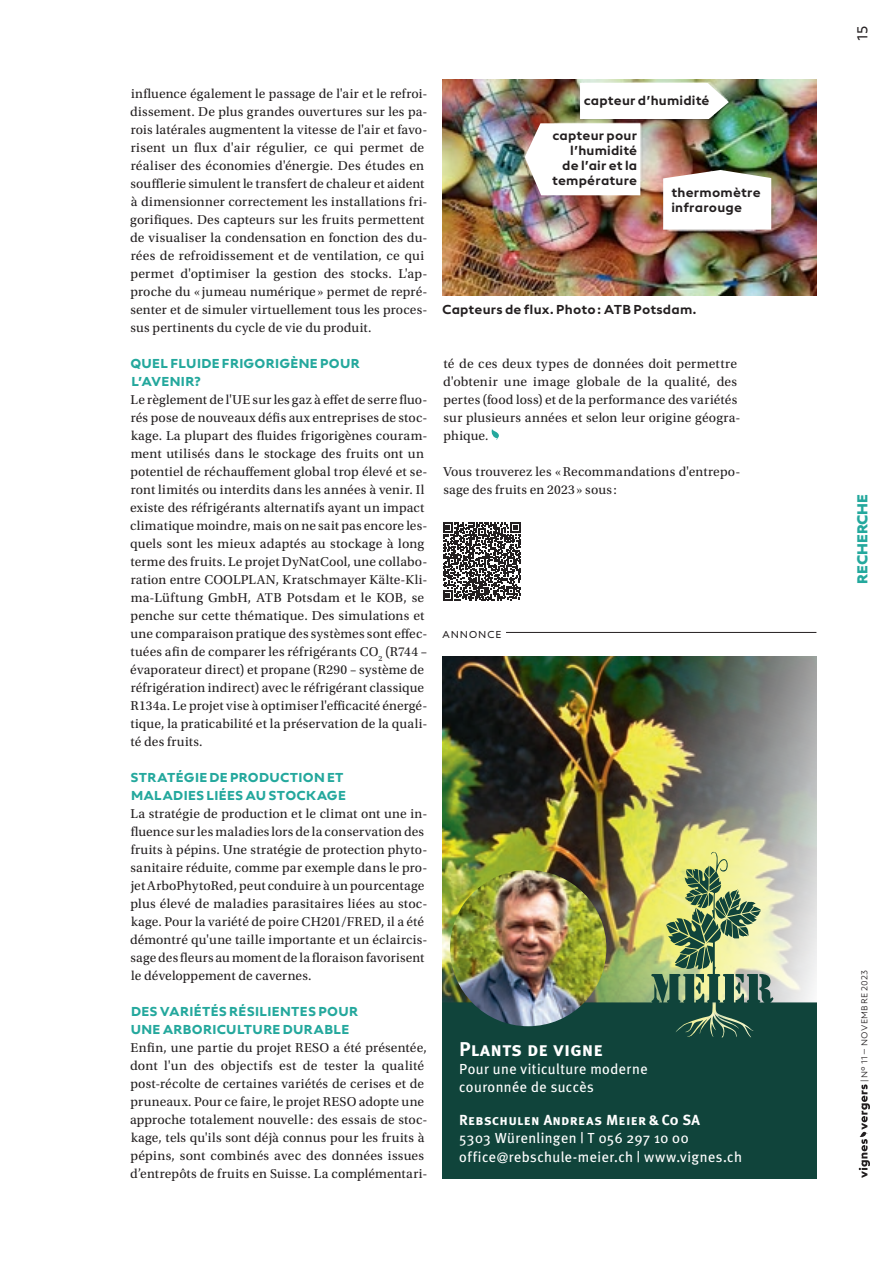
<style>
.page{position:relative;width:893px;height:1263px;background:#fff}
.page>*{position:absolute;margin:0;border:0;box-sizing:border-box;transform-origin:0 0}
.t1{font:19.95px "Meta Plus Bold Caps";color:#fff}
.t2{font:15px "neue Radial A Black";color:#24a89d}
.t3{font:15px "neue Radial A Regular";color:#231f20}
.t4{font:14.55px/18.5px "Meta Plus";letter-spacing:.025em;color:#fff}
.t5{font:14.55px "Meta Plus Bold Caps";letter-spacing:.02em;color:#fff}
.t6{font:13.5px/18px "Utopia Std";letter-spacing:.01em;color:#231f20}
.t7{font:700 13.5px/18px "neue Radial A Extra";letter-spacing:.02em;color:#24a89d}
.t8{font:13.5px/15px "neue Radial A Bold";letter-spacing:.015em;color:#231f20;text-align:right}
.t9{font:10.5px "neue Radial A Regular";letter-spacing:.065em;color:#231f20}
.t10{font:9px "neue Radial A Light";letter-spacing:.045em;color:#231f20}
.s1{font-style:italic}
</style>
<div class="page">
<svg style="left:859px;top:1084px;width:11px;height:94px"></svg>
<svg style="left:491px;top:429px;width:8px;height:11px"></svg>
<svg style="left:443px;top:522px;width:78px;height:78px"></svg>
<img style="left:442px;top:656px;width:374px;height:194px">
<img style="left:442px;top:850px;width:374px;height:328px">
<img style="left:450px;top:870px;width:156px;height:156px;border-radius:78px">
<hr style="left:506px;top:632px;width:310px;height:1px;background:#231f20">
<img style="left:442px;top:80px;width:374px;height:216px">
<img style="left:525px;top:83px;width:246px;height:147px">
<p class="t6" style="left:130px;top:85px;width:299px">influence également le passage de l'air et le refroi&shy;dissement. De plus grandes ouvertures sur les pa&shy;rois latérales augmentent la vitesse de l'air et favo&shy;risent un flux d'air régulier, ce qui permet de réaliser des économies d'énergie. Des études en soufflerie simulent le transfert de chaleur et aident à dimensionner correctement les installations fri&shy;gorifiques. Des capteurs sur les fruits permettent de visualiser la condensation en fonction des du&shy;rées de refroidissement et de ventilation, ce qui permet d'optimiser la gestion des stocks. L'ap&shy;proche du « jumeau numérique » permet de repré&shy;senter et de simuler virtuellement tous les proces&shy;sus pertinents du cycle de vie du produit.</p>
<p class="t7" style="left:130px;top:354px;width:231px">QUEL FLUIDE FRIGORIGÈNE POUR<br>L’AVENIR?</p>
<p class="t6" style="left:130px;top:391px;width:299px">Le règlement de l'UE sur les gaz à effet de serre fluo&shy;rés pose de nouveaux défis aux entreprises de stoc&shy;kage. La plupart des fluides frigorigènes couram&shy;ment utilisés dans le stockage des fruits ont un potentiel de réchauffement global trop élevé et se&shy;ront limités ou interdits dans les années à venir. Il existe des réfrigérants alternatifs ayant un impact climatique moindre, mais on ne sait pas encore les&shy;quels sont les mieux adaptés au stockage à long terme des fruits. Le projet DyNatCool, une collabo&shy;ration entre COOLPLAN, Kratschmayer Kälte-Kli&shy;ma-Lüftung GmbH, ATB Potsdam et le KOB, se penche sur cette thématique. Des simulations et une comparaison pratique des systèmes sont effec&shy;tuées afin de comparer les réfrigérants CO<sub>2</sub> (R744 – évaporateur direct) et propane (R290 – système de réfrigération indirect) avec le réfrigérant classique R134a. Le projet vise à optimiser l'efficacité énergé&shy;tique, la praticabilité et la préservation de la quali&shy;té des fruits.</p>
<p class="t7" style="left:131px;top:768px;width:217px">STRATÉGIE DE PRODUCTION ET<br>MALADIES LIÉES AU STOCKAGE</p>
<p class="t6" style="left:130px;top:805px;width:299px">La stratégie de production et le climat ont une in&shy;fluence sur les maladies lors de la conservation des fruits à pépins. Une stratégie de protection phyto&shy;sanitaire réduite, comme par exemple dans le pro&shy;jet ArboPhytoRed, peut conduire à un pourcentage plus élevé de maladies parasitaires liées au stoc&shy;kage. Pour la variété de poire CH201/FRED, il a été démontré qu'une taille importante et un éclaircis&shy;sage des fleurs au moment de la floraison favorisent le développement de cavernes.</p>
<p class="t7" style="left:131px;top:1002px;width:229px">DES VARIÉTÉS RÉSILIENTES POUR<br>UNE ARBORICULTURE DURABLE</p>
<p class="t6" style="left:130px;top:1039px;width:299px">Enfin, une partie du projet RESO a été présentée, dont l'un des objectifs est de tester la qualité post-récolte de certaines variétés de cerises et de pruneaux. Pour ce faire, le projet RESO adopte une approche totalement nouvelle : des essais de stoc&shy;kage, tels qu'ils sont déjà connus pour les fruits à pépins, sont combinés avec des données issues d’entrepôts de fruits en Suisse. La complémentari-</p>
<p class="t8" style="left:584px;top:92px;width:127px">capteur d’humidité</p>
<p class="t8" style="left:552px;top:128px;width:87px">capteur pour l’humidité de l’air et la température</p>
<p class="t8" style="left:671px;top:185px;width:91px;text-align:left">thermomètre infrarouge</p>
<p class="t8" style="left:442px;top:302px;width:256px">Capteurs de flux. Photo: ATB Potsdam.</p>
<p class="t6" style="left:443px;top:355px;width:299px">té de ces deux types de données doit permettre d'obtenir une image globale de la qualité, des pertes (food loss) et de la performance des variétés sur plusieurs années et selon leur origine géogra&shy;phique<span class="s1">.</span></p>
<p class="t6" style="left:443px;top:463px;width:299px">Vous trouverez les «Recommandations d'entrepo&shy;sage des fruits en 2023» sous:</p>
<p class="t9" style="left:442px;top:628px;width:61px">ANNONCE</p>
<h1 class="t1" style="left:459px;top:1037px;width:146px">Plants de vigne</h1>
<p class="t4" style="left:459px;top:1060px;width:190px">Pour une viticulture moderne couronnée de succès</p>
<p class="t5" style="left:459px;top:1111px;width:242px">Rebschulen Andreas Meier &amp; Co SA</p>
<p class="t4" style="left:459px;top:1129px;width:284px">5303 Würenlingen | T 056 297 10 00 office@rebschule-meier.ch | www.vignes.ch</p>
<p class="t3" style="left:853px;top:41px;width:17px;rotate:-90deg">15</p>
<p class="t2" style="left:853px;top:584px;width:91px;rotate:-90deg">RECHERCHE</p>
<p class="t10" style="left:859px;top:1082px;width:114px;rotate:-90deg">| Nº 11 – NOVEMBRE 2023</p>
</div>
